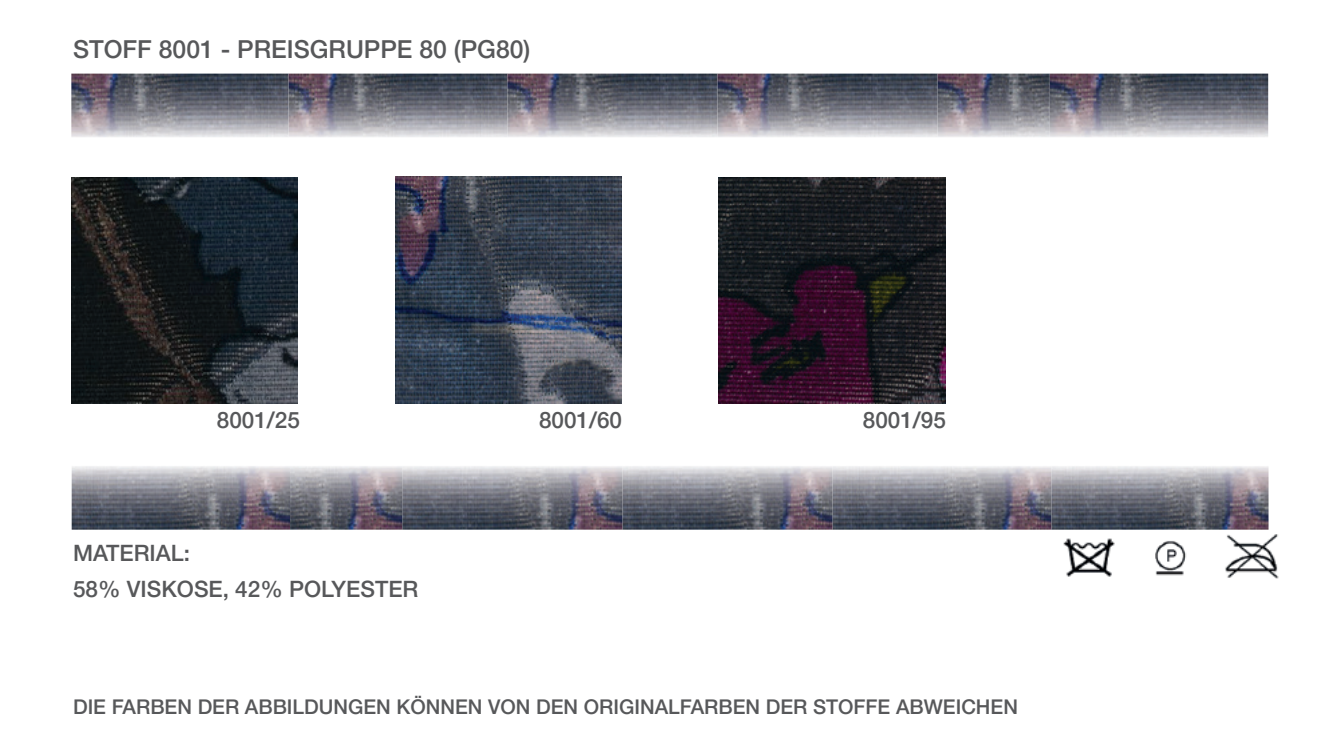
<style>
.page{position:relative;width:1340px;height:753px;background:#fff}
.page>*{position:absolute;margin:0;border:0;box-sizing:border-box;transform-origin:0 0}
.t1{font:500 24.75px "Helvetica Neue LT";color:#57585a}
.t2{font:500 22.5px "Helvetica Neue LT";color:#57585a}
.t3{font:500 20.25px "Helvetica Neue LT";color:#57585a}
</style>
<div class="page">
<img style="left:71px;top:177px;width:227px;height:227px">
<img style="left:395px;top:176px;width:227px;height:227px">
<img style="left:718px;top:177px;width:227px;height:227px">
<img style="left:71px;top:74px;width:217px;height:63px">
<img style="left:288px;top:74px;width:219px;height:63px">
<img style="left:507px;top:74px;width:210px;height:63px">
<img style="left:717px;top:74px;width:220px;height:63px">
<img style="left:937px;top:74px;width:112px;height:63px">
<img style="left:1049px;top:74px;width:219px;height:63px">
<img style="left:1155px;top:541px;width:32px;height:35px">
<img style="left:1063px;top:538px;width:52px;height:38px">
<img style="left:1225px;top:534px;width:54px;height:44px">
<img style="left:1051px;top:466px;width:217px;height:63px">
<img style="left:832px;top:466px;width:219px;height:63px">
<img style="left:622px;top:466px;width:210px;height:63px">
<img style="left:402px;top:466px;width:220px;height:63px">
<img style="left:290px;top:466px;width:112px;height:63px">
<img style="left:72px;top:466px;width:218px;height:63px">
<p class="t1" style="left:73px;top:34px;width:459px">STOFF 8001 - PREISGRUPPE 80 (PG80)</p>
<p class="t2" style="left:217px;top:406px;width:84px">8001/25</p>
<p class="t2" style="left:539px;top:406px;width:84px">8001/60</p>
<p class="t2" style="left:863px;top:406px;width:84px">8001/95</p>
<p class="t2" style="left:73px;top:539px;width:118px">MATERIAL:</p>
<p class="t2" style="left:73px;top:576px;width:347px">58% VISKOSE, 42% POLYESTER</p>
<p class="t3" style="left:73px;top:694px;width:946px">DIE FARBEN DER ABBILDUNGEN KÖNNEN VON DEN ORIGINALFARBEN DER STOFFE ABWEICHEN</p>
</div>
